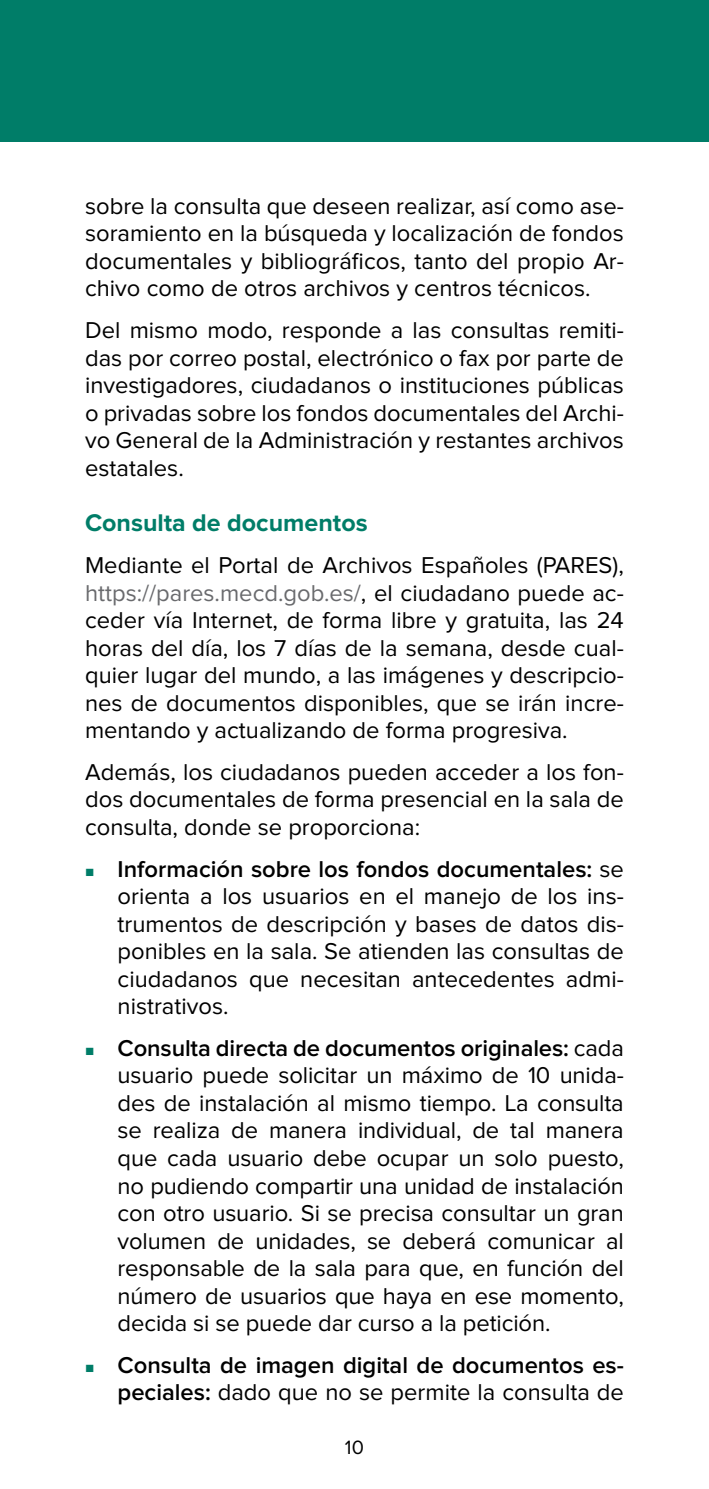
<style>
.page{position:relative;width:709px;height:1489px;background:#fff}
.page>*{position:absolute;margin:0;border:0;box-sizing:border-box;transform-origin:0 0}
.t1{font:700 25px "Proxima Nova";color:#007d68}
.t2{font:23.75px/27.5px "Proxima Nova";color:#000;text-align:justify}
.t3{font:600 23.75px/27.5px "Proxima Nova";color:#000;text-align:right}
.t4{font:20px "Proxima Nova";color:#000}
.s1{color:#696a6d}
.s2{color:#007d68}
.s3{font-weight:600}
.s4{font-weight:400}
</style>
<div class="page">
<div style="left:0;top:0;width:709px;height:142px;background:#007d68"></div>
<p class="t2" style="left:85px;top:193px;width:540px">sobre la consulta que deseen realizar, así como ase&shy;soramiento en la búsqueda y localización de fondos documentales y bibliográficos, tanto del propio Ar&shy;chivo como de otros archivos y centros técnicos.</p>
<p class="t2" style="left:85px;top:317px;width:540px">Del mismo modo, responde a las consultas remiti&shy;das por correo postal, electrónico o fax por parte de investigadores, ciudadanos o instituciones públicas o privadas sobre los fondos documentales del Archi&shy;vo General de la Administración y restantes archivos estatales.</p>
<p class="t1" style="left:85px;top:511px;width:284px">Consulta de documentos</p>
<p class="t2" style="left:85px;top:552px;width:540px">Mediante el Portal de Archivos Españoles (PARES), <span class="s1">https://pares.mecd.gob.es/</span>, el ciudadano puede ac&shy;ceder vía Internet, de forma libre y gratuita, las 24 horas del día, los 7 días de la semana, desde cual&shy;quier lugar del mundo, a las imágenes y descripcio&shy;nes de documentos disponibles, que se irán incre&shy;mentando y actualizando de forma progresiva.</p>
<p class="t2" style="left:85px;top:759px;width:540px">Además, los ciudadanos pueden acceder a los fon&shy;dos documentales de forma presencial en la sala de consulta, donde se proporciona:</p>
<p class="t2" style="left:118px;top:856px;width:508px;text-indent:-32px"><span class="s2">■</span> <span class="s3">Información sobre los fondos documentales:</span> se orienta a los usuarios en el manejo de los ins&shy;trumentos de descripción y bases de datos dis&shy;ponibles en la sala. Se atienden las consultas de ciudadanos que necesitan antecedentes admi&shy;nistrativos.</p>
<p class="t2" style="left:118px;top:1035px;width:508px;text-indent:-32px"><span class="s2">■</span> <span class="s3">Consulta directa de documentos originales:</span> cada usuario puede solicitar un máximo de 10 unida&shy;des de instalación al mismo tiempo. La consulta se realiza de manera individual, de tal manera que cada usuario debe ocupar un solo puesto, no pudiendo compartir una unidad de instalación con otro usuario. Si se precisa consultar un gran volumen de unidades, se deberá comunicar al responsable de la sala para que, en función del número de usuarios que haya en ese momento, decida si se puede dar curso a la petición.</p>
<p class="t3" style="left:85px;top:1351px;width:540px"><span class="s2">■</span> Consulta de imagen digital de documentos es&shy;peciales: <span class="s4">dado que no se permite la consulta de</span></p>
<p class="t4" style="left:345px;top:1438px;width:21px">10</p>
</div>
